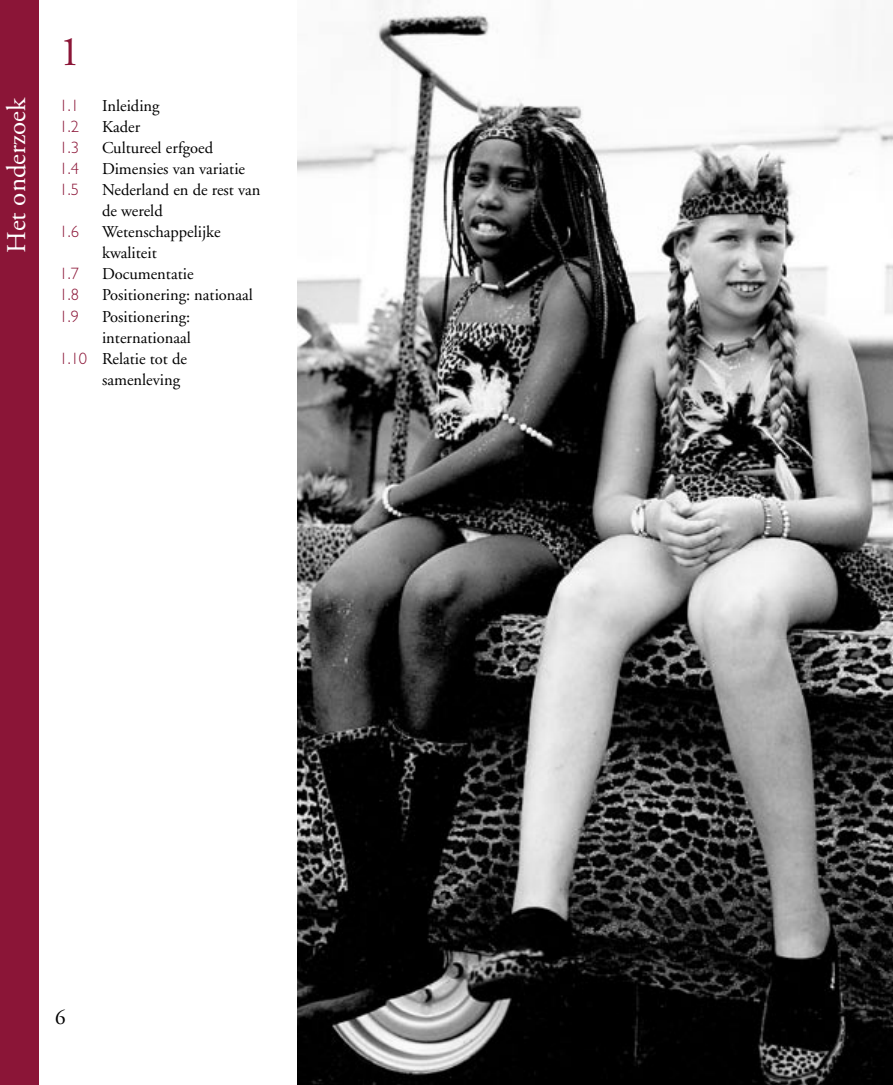
<style>
.page{position:relative;width:893px;height:1085px;background:#fff}
.page>*{position:absolute;margin:0;border:0;box-sizing:border-box;transform-origin:0 0}
._01_Gewone_txt{font:42px "Adobe Garamond";color:#8b1537}
._08_Balk_links{font:27px "Adobe Garamond";color:#fff}
.t1{font:21px "Adobe Garamond";color:#000}
._01_Gewone_txt-2{font:16.5px/21px "Adobe Garamond";color:#000}
._01_Gewone_txt-3{font:300 16.5px "Gill Sans";color:#8b1537}
.s1{font-family:"Gill Sans";font-weight:300;color:#8b1537}
</style>
<div class="page">
<div style="left:0;top:0;width:38px;height:1084px;background:#8b1537"></div>
<img style="left:298px;top:0;width:595px;height:1084px">
<p class="_08_Balk_links" style="left:2px;top:252px;width:157px;rotate:-90deg">Het onderzoek</p>
<p class="_01_Gewone_txt" style="left:60px;top:29px;width:22px">1</p>
<p class="_01_Gewone_txt-3" style="left:60px;top:96px;width:21px">1.1</p>
<p class="_01_Gewone_txt-2" style="left:102px;top:96px;width:59px">Inleiding</p>
<p class="_01_Gewone_txt-3" style="left:60px;top:117px;width:21px">1.2</p>
<p class="_01_Gewone_txt-2" style="left:102px;top:117px;width:40px">Kader</p>
<p class="_01_Gewone_txt-3" style="left:60px;top:138px;width:21px">1.3</p>
<p class="_01_Gewone_txt-2" style="left:102px;top:138px;width:113px">Cultureel erfgoed</p>
<p class="_01_Gewone_txt-3" style="left:60px;top:159px;width:21px">1.4</p>
<p class="_01_Gewone_txt-2" style="left:102px;top:159px;width:145px">Dimensies van variatie</p>
<p class="_01_Gewone_txt-3" style="left:60px;top:180px;width:21px">1.5</p>
<p class="_01_Gewone_txt-2" style="left:102px;top:180px;width:160px">Nederland en de rest van de wereld</p>
<p class="_01_Gewone_txt-3" style="left:60px;top:222px;width:21px">1.6</p>
<p class="_01_Gewone_txt-2" style="left:102px;top:222px;width:120px">Wetenschappelijke kwaliteit</p>
<p class="_01_Gewone_txt-3" style="left:60px;top:264px;width:21px">1.7</p>
<p class="_01_Gewone_txt-2" style="left:102px;top:264px;width:93px">Documentatie</p>
<p class="_01_Gewone_txt-3" style="left:60px;top:285px;width:21px">1.8</p>
<p class="_01_Gewone_txt-2" style="left:102px;top:285px;width:152px">Positionering: nationaal</p>
<p class="_01_Gewone_txt-3" style="left:60px;top:306px;width:21px">1.9</p>
<p class="_01_Gewone_txt-2" style="left:102px;top:306px;width:90px">Positionering: internationaal</p>
<p class="_01_Gewone_txt-2" style="left:102px;top:348px;width:86px;text-indent:-43px"><span class="s1">1.10</span> Relatie tot de samenleving</p>
<p class="t1" style="left:55px;top:1005px;width:12px">6</p>
</div>
